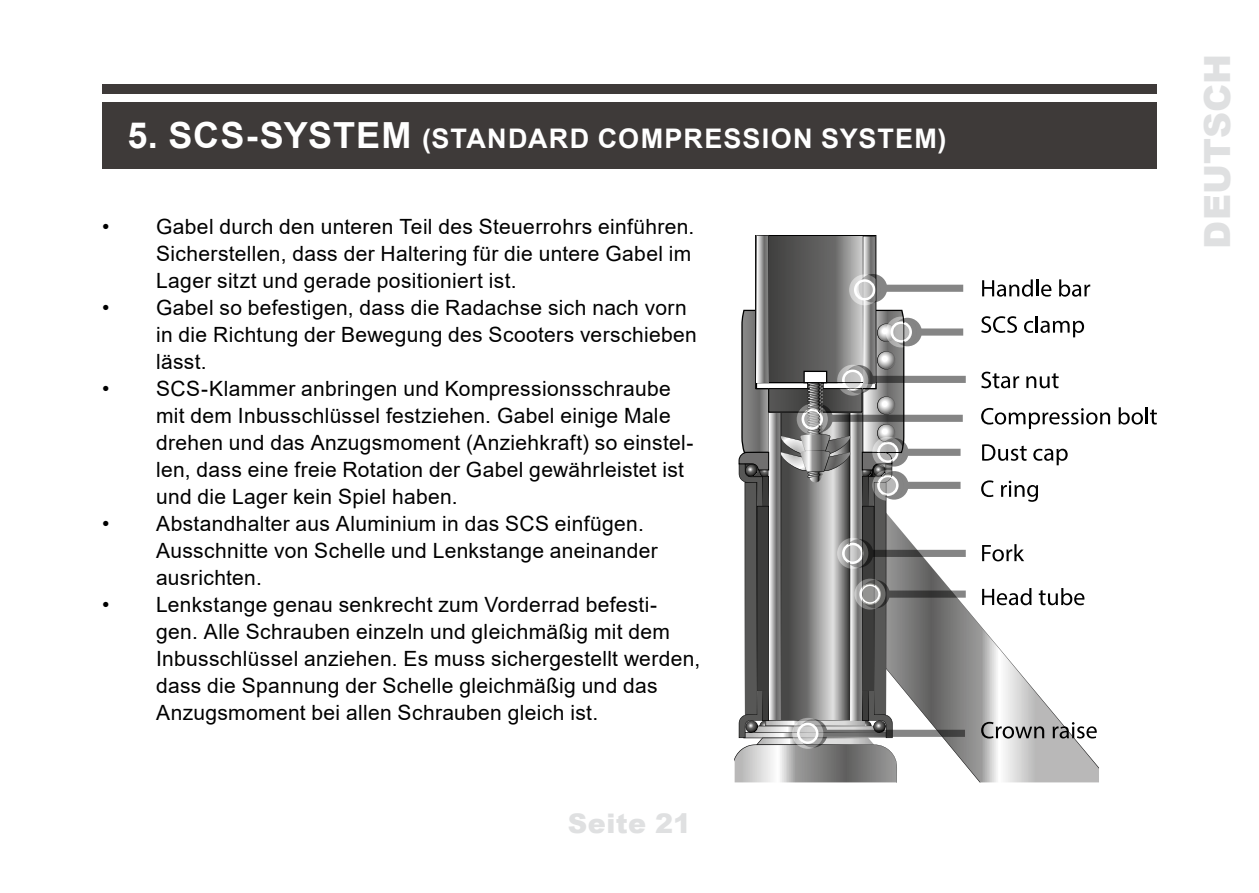
<style>
.page{position:relative;width:1259px;height:893px;background:#fff}
.page>*{position:absolute;margin:0;border:0;box-sizing:border-box;transform-origin:0 0}
.t1{font:900 36px "Arial";color:#dfe0e1}
.t2{font:700 27px "Arial";letter-spacing:.05em;color:#fff}
.t3{font:900 27px "Arial";letter-spacing:.015em;color:#dfe0e1}
.t4{font:21px/27px "Arial";letter-spacing:.015em;color:#000}
.s1{font-size:36px}
</style>
<div class="page">
<div style="left:102px;top:102px;width:1055px;height:66px;background:#3e3a39"></div>
<svg style="left:905px;top:535px;width:194px;height:247px"></svg>
<svg style="left:734px;top:235px;width:171px;height:547px;background:#888887"></svg>
<svg style="left:982px;top:279px;width:69px;height:18px"></svg>
<svg style="left:1059px;top:279px;width:31px;height:18px"></svg>
<svg style="left:981px;top:316px;width:36px;height:17px"></svg>
<svg style="left:1024px;top:316px;width:60px;height:21px"></svg>
<svg style="left:981px;top:372px;width:38px;height:16px"></svg>
<svg style="left:1026px;top:373px;width:32px;height:15px"></svg>
<svg style="left:981px;top:408px;width:129px;height:21px"></svg>
<svg style="left:1118px;top:407px;width:39px;height:18px"></svg>
<svg style="left:982px;top:444px;width:44px;height:17px"></svg>
<svg style="left:1033px;top:449px;width:34px;height:16px"></svg>
<svg style="left:981px;top:480px;width:12px;height:17px"></svg>
<svg style="left:1001px;top:481px;width:37px;height:21px"></svg>
<svg style="left:982px;top:588px;width:49px;height:17px"></svg>
<svg style="left:1038px;top:588px;width:46px;height:17px"></svg>
<svg style="left:981px;top:722px;width:63px;height:16px"></svg>
<svg style="left:1052px;top:722px;width:44px;height:16px"></svg>
<div style="left:873px;top:285px;width:90px;height:7px;background:#858585"></div>
<svg style="left:858px;top:274px;width:29px;height:28px"></svg>
<div style="left:907px;top:328px;width:56px;height:8px;background:#858585"></div>
<div style="left:893px;top:318px;width:29px;height:28px;background:#858585;border-radius:50%"></div>
<div style="left:894px;top:449px;width:66px;height:7px;background:#858585"></div>
<svg style="left:879px;top:438px;width:29px;height:29px"></svg>
<div style="left:894px;top:482px;width:66px;height:7px;background:#858585"></div>
<div style="left:879px;top:471px;width:29px;height:29px;background:#858585;border-radius:50%"></div>
<svg style="left:873px;top:550px;width:92px;height:7px"></svg>
<svg style="left:844px;top:539px;width:29px;height:29px"></svg>
<svg style="left:889px;top:590px;width:76px;height:8px"></svg>
<svg style="left:861px;top:580px;width:28px;height:28px"></svg>
<svg style="left:827px;top:730px;width:138px;height:7px"></svg>
<svg style="left:798px;top:719px;width:29px;height:29px"></svg>
<svg style="left:873px;top:376px;width:92px;height:7px"></svg>
<svg style="left:844px;top:365px;width:29px;height:29px"></svg>
<svg style="left:833px;top:415px;width:129px;height:7px"></svg>
<svg style="left:804px;top:404px;width:29px;height:29px"></svg>
<svg style="left:849px;top:274px;width:31px;height:31px"></svg>
<svg style="left:855px;top:280px;width:19px;height:19px"></svg>
<div style="left:854px;top:279px;width:21px;height:22px;border:3px solid #fff;border-radius:50%"></div>
<svg style="left:885px;top:317px;width:32px;height:30px"></svg>
<svg style="left:892px;top:323px;width:18px;height:18px"></svg>
<div style="left:890px;top:321px;width:22px;height:22px;border:3px solid #fff;border-radius:50%"></div>
<svg style="left:872px;top:437px;width:31px;height:31px"></svg>
<svg style="left:878px;top:443px;width:19px;height:19px"></svg>
<div style="left:877px;top:442px;width:21px;height:21px;border:3px solid #fff;border-radius:50%"></div>
<svg style="left:872px;top:470px;width:31px;height:31px"></svg>
<svg style="left:878px;top:476px;width:19px;height:19px"></svg>
<div style="left:877px;top:475px;width:21px;height:21px;border:3px solid #fff;border-radius:50%"></div>
<svg style="left:837px;top:365px;width:31px;height:31px"></svg>
<svg style="left:843px;top:371px;width:19px;height:19px"></svg>
<div style="left:842px;top:370px;width:21px;height:21px;border:3px solid #fff;border-radius:50%"></div>
<svg style="left:796px;top:404px;width:32px;height:31px"></svg>
<svg style="left:803px;top:410px;width:18px;height:18px"></svg>
<div style="left:801px;top:408px;width:22px;height:22px;border:3px solid #fff;border-radius:50%"></div>
<svg style="left:837px;top:538px;width:31px;height:31px"></svg>
<svg style="left:843px;top:544px;width:19px;height:19px"></svg>
<div style="left:842px;top:543px;width:21px;height:21px;border:3px solid #fff;border-radius:50%"></div>
<svg style="left:854px;top:579px;width:31px;height:31px"></svg>
<svg style="left:860px;top:585px;width:19px;height:18px"></svg>
<div style="left:859px;top:583px;width:22px;height:22px;border:3px solid #fff;border-radius:50%"></div>
<svg style="left:792px;top:718px;width:31px;height:31px"></svg>
<svg style="left:798px;top:724px;width:19px;height:19px"></svg>
<div style="left:797px;top:723px;width:21px;height:21px;border:3px solid #fff;border-radius:50%"></div>
<svg style="left:982px;top:544px;width:42px;height:17px"></svg>
<div style="left:102px;top:84px;width:1055px;height:10px;background:#3e3a39"></div>
<p class="t2" style="left:128px;top:120px;width:820px"><span class="s1">5. SCS-SYSTEM</span> (STANDARD COMPRESSION SYSTEM)</p>
<p class="t4" style="left:156px;top:213px;width:540px;text-indent:-54px">• Gabel durch den unteren Teil des Steuerrohrs einführen.<br>Sicherstellen, dass der Haltering für die untere Gabel im<br>Lager sitzt und gerade positioniert ist.</p>
<p class="t4" style="left:156px;top:294px;width:542px;text-indent:-54px">• Gabel so befestigen, dass die Radachse sich nach vorn in die Richtung der Bewegung des Scooters verschieben lässt.</p>
<p class="t4" style="left:156px;top:375px;width:539px;text-indent:-54px">• SCS-Klammer anbringen und Kompressionsschraube mit dem Inbusschlüssel festziehen. Gabel einige Male drehen und das Anzugsmoment (Anziehkraft) so einstel&shy;len, dass eine freie Rotation der Gabel gewährleistet ist und die Lager kein Spiel haben.</p>
<p class="t4" style="left:156px;top:510px;width:503px;text-indent:-54px">• Abstandhalter aus Aluminium in das SCS einfügen.<br>Ausschnitte von Schelle und Lenkstange aneinander ausrichten.</p>
<p class="t4" style="left:156px;top:591px;width:546px;text-indent:-54px">• Lenkstange genau senkrecht zum Vorderrad befesti&shy;gen. Alle Schrauben einzeln und gleichmäßig mit dem Inbusschlüssel anziehen. Es muss sichergestellt werden, dass die Spannung der Schelle gleichmäßig und das Anzugsmoment bei allen Schrauben gleich ist.</p>
<p class="t3" style="left:568px;top:804px;width:125px">Seite 21</p>
<h1 class="t1" style="left:1191px;top:249px;width:196px;rotate:-90deg">DEUTSCH</h1>
</div>
